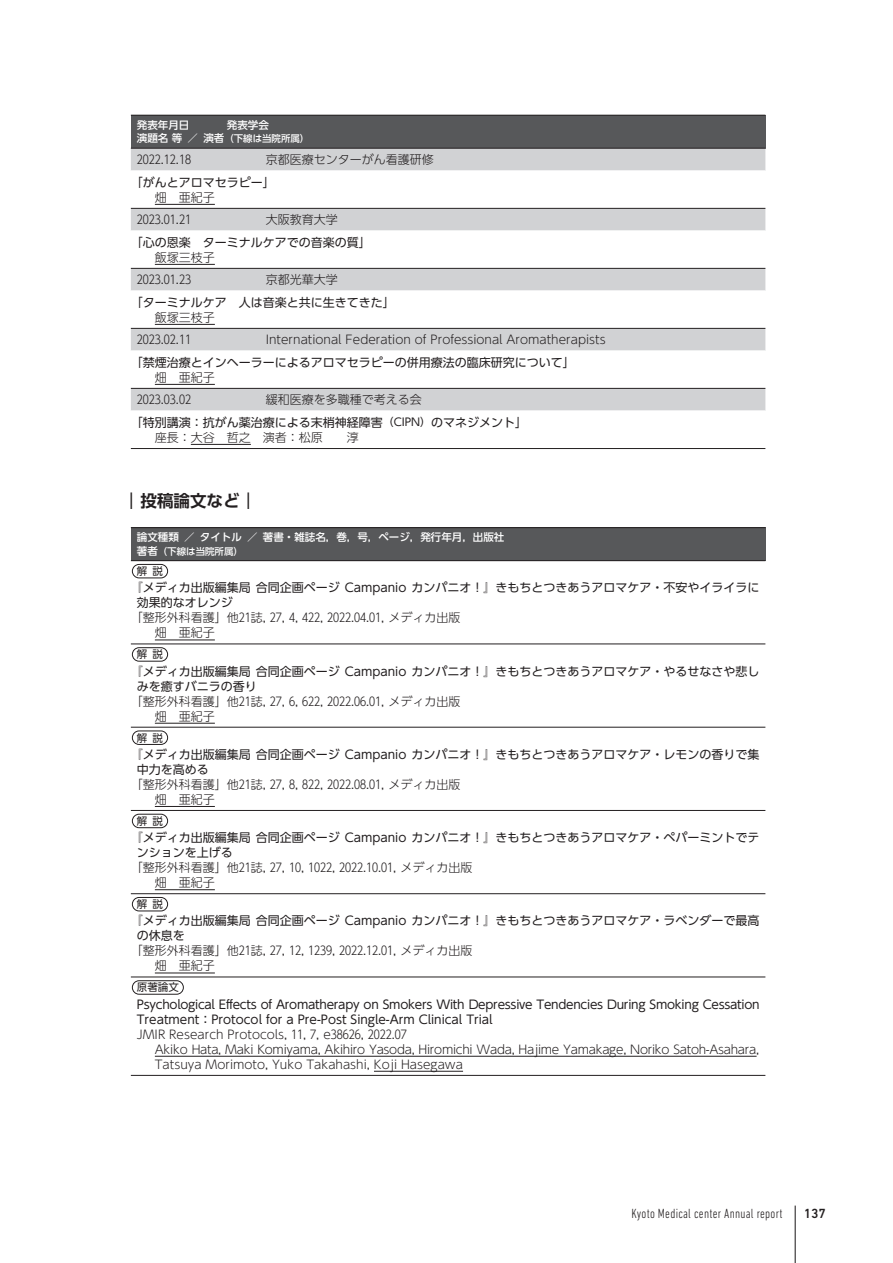
<style>
.page{position:relative;width:893px;height:1263px;background:#fff}
.page>*{position:absolute;margin:0;border:0;box-sizing:border-box;transform-origin:0 0}
.t1{font:700 16.5px "UD Shin Go Pr 6 De";color:#231f20}
.t2{font:300 condensed 13.5px "DIN Next LT Pro";letter-spacing:.02em;color:#231f20}
.t3{font:500 13.5px "DIN Next LT Pro";color:#231f20}
.t4{font:12px/15px "UD Shin Go Pr 6";color:#231f20}
.t5{font:300 12px/15px "UD Shin Go Pr 6";color:#231f20}
.t6{font:300 12px/15px "UD Shin Go Pr 6";letter-spacing:-.025em;color:#231f20}
.t7{font:12px/15px "UD Shin Go Pr 6";letter-spacing:-.02em;color:#231f20}
.t8{font:500 10.5px "UD Shin Go Pr 6";color:#fff}
.t9{font:10.5px "UD Shin Go Pr 6";letter-spacing:.5em;color:#231f20}
.t10{font:500 9.45px "UD Shin Go Pr 6";color:#fff}
.s1{font-size:10.5px}
.s2{font-weight:300}
.s3{font-size:10.8px}
</style>
<div class="page">
<div style="left:131px;top:115px;width:634px;height:33px;background:#57585a"></div>
<svg style="left:131px;top:149px;width:634px;height:262px"></svg>
<hr style="left:131px;top:448px;width:634px;height:1px;background:#231f20">
<hr style="left:131px;top:115px;width:634px;height:1px;background:#231f20">
<hr style="left:131px;top:148px;width:634px;height:1px;background:#231f20">
<hr style="left:131px;top:171px;width:634px;height:1px;background:#fff">
<hr style="left:131px;top:231px;width:634px;height:1px;background:#fff">
<hr style="left:131px;top:291px;width:634px;height:1px;background:#fff">
<hr style="left:131px;top:351px;width:634px;height:1px;background:#fff">
<hr style="left:131px;top:208px;width:634px;height:1px;background:#231f20">
<hr style="left:131px;top:268px;width:634px;height:1px;background:#231f20">
<hr style="left:131px;top:328px;width:634px;height:1px;background:#231f20">
<hr style="left:131px;top:388px;width:634px;height:1px;background:#231f20">
<hr style="left:155px;top:204px;width:60px;height:1px;background:#231f20">
<hr style="left:155px;top:264px;width:60px;height:1px;background:#231f20">
<hr style="left:155px;top:324px;width:60px;height:1px;background:#231f20">
<hr style="left:155px;top:384px;width:60px;height:1px;background:#231f20">
<hr style="left:191px;top:444px;width:60px;height:1px;background:#231f20">
<div style="left:131px;top:528px;width:634px;height:33px;background:#57585a"></div>
<hr style="left:131px;top:1075px;width:634px;height:1px;background:#231f20">
<hr style="left:131px;top:527px;width:634px;height:1px;background:#231f20">
<hr style="left:131px;top:560px;width:634px;height:1px;background:#231f20">
<hr style="left:131px;top:644px;width:634px;height:1px;background:#231f20">
<hr style="left:131px;top:727px;width:634px;height:1px;background:#231f20">
<hr style="left:131px;top:810px;width:634px;height:1px;background:#231f20">
<hr style="left:131px;top:893px;width:634px;height:1px;background:#231f20">
<hr style="left:131px;top:977px;width:634px;height:1px;background:#231f20">
<div style="left:132px;top:564px;width:36px;height:14px;border:1px solid #231f20;border-radius:7px"></div>
<hr style="left:155px;top:639px;width:60px;height:1px;background:#231f20">
<div style="left:132px;top:647px;width:36px;height:14px;border:1px solid #231f20;border-radius:7px"></div>
<hr style="left:155px;top:723px;width:60px;height:1px;background:#231f20">
<div style="left:132px;top:731px;width:36px;height:14px;border:1px solid #231f20;border-radius:7px"></div>
<hr style="left:155px;top:806px;width:60px;height:1px;background:#231f20">
<div style="left:132px;top:814px;width:36px;height:14px;border:1px solid #231f20;border-radius:7px"></div>
<hr style="left:155px;top:889px;width:60px;height:1px;background:#231f20">
<div style="left:132px;top:897px;width:36px;height:14px;border:1px solid #231f20;border-radius:7px"></div>
<hr style="left:155px;top:972px;width:60px;height:1px;background:#231f20">
<div style="left:132px;top:980px;width:52px;height:14px;border:1px solid #231f20;border-radius:7px"></div>
<hr style="left:155px;top:1056px;width:602px;height:1px;background:#231f20">
<hr style="left:374px;top:1071px;width:89px;height:1px;background:#231f20">
<hr style="left:795px;top:1205px;width:1px;height:58px;background:#231f20">
<p class="t8" style="left:137px;top:116px;width:54px">発表年月日</p>
<p class="t8" style="left:227px;top:116px;width:43px">発表学会</p>
<p class="t10" style="left:137px;top:131px;width:174px"><span class="s1">演題名 等 ／ 演者</span>（下線は当院所属）</p>
<p class="t5" style="left:137px;top:152px;width:56px">2022.12.18</p>
<p class="t5" style="left:266px;top:152px;width:169px">京都医療センターがん看護研修</p>
<p class="t4" style="left:131px;top:174px;width:146px">「がんとアロマセラピー」</p>
<p class="t5" style="left:137px;top:185px;width:80px;line-height:22.5px;text-indent:18px">畑　亜紀子<br>2023.01.21</p>
<p class="t5" style="left:266px;top:212px;width:73px">大阪教育大学</p>
<p class="t4" style="left:131px;top:234px;width:242px">「心の恩楽　ターミナルケアでの音楽の質」</p>
<p class="t5" style="left:137px;top:245px;width:80px;line-height:22.5px;text-indent:18px">飯塚三枝子<br>2023.01.23</p>
<p class="t5" style="left:266px;top:272px;width:73px">京都光華大学</p>
<p class="t4" style="left:131px;top:294px;width:266px">「ターミナルケア　人は音楽と共に生きてきた」</p>
<p class="t5" style="left:137px;top:305px;width:80px;line-height:22.5px;text-indent:18px">飯塚三枝子<br>2023.02.11</p>
<p class="t5" style="left:266px;top:332px;width:341px">International Federation of Professional Aromatherapists</p>
<p class="t4" style="left:131px;top:354px;width:446px">「禁煙治療とインヘーラーによるアロマセラピーの併用療法の臨床研究について」</p>
<p class="t5" style="left:137px;top:365px;width:80px;line-height:22.5px;text-indent:18px">畑　亜紀子<br>2023.03.02</p>
<p class="t4" style="left:131px;top:388px;width:398px;line-height:22.5px;text-indent:135px"><span class="s2">緩和医療を多職種で考える会<br></span>「特別講演：抗がん薬治療による末梢神経障害<span class="s3">（CIPN）</span>のマネジメント」</p>
<p class="t5" style="left:155px;top:429px;width:205px">座長：大谷　哲之　演者：松原　　淳</p>
<h1 class="t1" style="left:123px;top:488px;width:135px">｜投稿論文など｜</h1>
<p class="t8" style="left:137px;top:529px;width:369px">論文種類 ／ タイトル ／ 著書・雑誌名，巻，号，ページ，発行年月，出版社</p>
<p class="t10" style="left:137px;top:543px;width:108px"><span class="s1">著者</span>（下線は当院所属）</p>
<p class="t9" style="left:137px;top:563px;width:28px">解説</p>
<p class="t4" style="left:137px;top:580px;width:624px;text-indent:-6px">『メディカ出版編集局 合同企画ページ Campanio カンパニオ！』きもちとつきあうアロマケア・不安やイライラに効果的なオレンジ</p>
<p class="t5" style="left:155px;top:610px;width:307px;text-indent:-24px">「整形外科看護」他21誌, 27, 4, 422, 2022.04.01, メディカ出版畑　亜紀子</p>
<p class="t9" style="left:137px;top:646px;width:28px">解説</p>
<p class="t4" style="left:137px;top:663px;width:624px;text-indent:-6px">『メディカ出版編集局 合同企画ページ Campanio カンパニオ！』きもちとつきあうアロマケア・やるせなさや悲しみを癒すバニラの香り</p>
<p class="t5" style="left:155px;top:693px;width:307px;text-indent:-24px">「整形外科看護」他21誌, 27, 6, 622, 2022.06.01, メディカ出版畑　亜紀子</p>
<p class="t9" style="left:137px;top:729px;width:28px">解説</p>
<p class="t4" style="left:137px;top:746px;width:624px;text-indent:-6px">『メディカ出版編集局 合同企画ページ Campanio カンパニオ！』きもちとつきあうアロマケア・レモンの香りで集中力を高める</p>
<p class="t5" style="left:155px;top:776px;width:307px;text-indent:-24px">「整形外科看護」他21誌, 27, 8, 822, 2022.08.01, メディカ出版畑　亜紀子</p>
<p class="t9" style="left:137px;top:812px;width:28px">解説</p>
<p class="t4" style="left:137px;top:830px;width:624px;text-indent:-6px">『メディカ出版編集局 合同企画ページ Campanio カンパニオ！』きもちとつきあうアロマケア・ペパーミントでテンションを上げる</p>
<p class="t5" style="left:155px;top:859px;width:319px;text-indent:-24px">「整形外科看護」他21誌, 27, 10, 1022, 2022.10.01, メディカ出版畑　亜紀子</p>
<p class="t9" style="left:137px;top:896px;width:28px">解説</p>
<p class="t4" style="left:137px;top:913px;width:624px;text-indent:-6px">『メディカ出版編集局 合同企画ページ Campanio カンパニオ！』きもちとつきあうアロマケア・ラベンダーで最高の休息を</p>
<p class="t5" style="left:155px;top:943px;width:319px;text-indent:-24px">「整形外科看護」他21誌, 27, 12, 1239, 2022.12.01, メディカ出版畑　亜紀子</p>
<p class="t9" style="left:137px;top:979px;width:43px">原著論文</p>
<p class="t7" style="left:137px;top:996px;width:624px">Psychological Effects of Aromatherapy on Smokers With Depressive Tendencies During Smoking Cessation<br>Treatment：Protocol for a Pre-Post Single-Arm Clinical Trial</p>
<p class="t6" style="left:155px;top:1026px;width:606px;text-indent:-18px">JMIR Research Protocols, 11, 7, e38626, 2022.07<br>Akiko Hata, Maki Komiyama, Akihiro Yasoda, Hiromichi Wada, Hajime Yamakage, Noriko Satoh-Asahara,<br>Tatsuya Morimoto, Yuko Takahashi, Koji Hasegawa</p>
<p class="t2" style="left:631px;top:1206px;width:153px">Kyoto Medical center Annual report</p>
<p class="t3" style="left:804px;top:1206px;width:24px">137</p>
</div>
